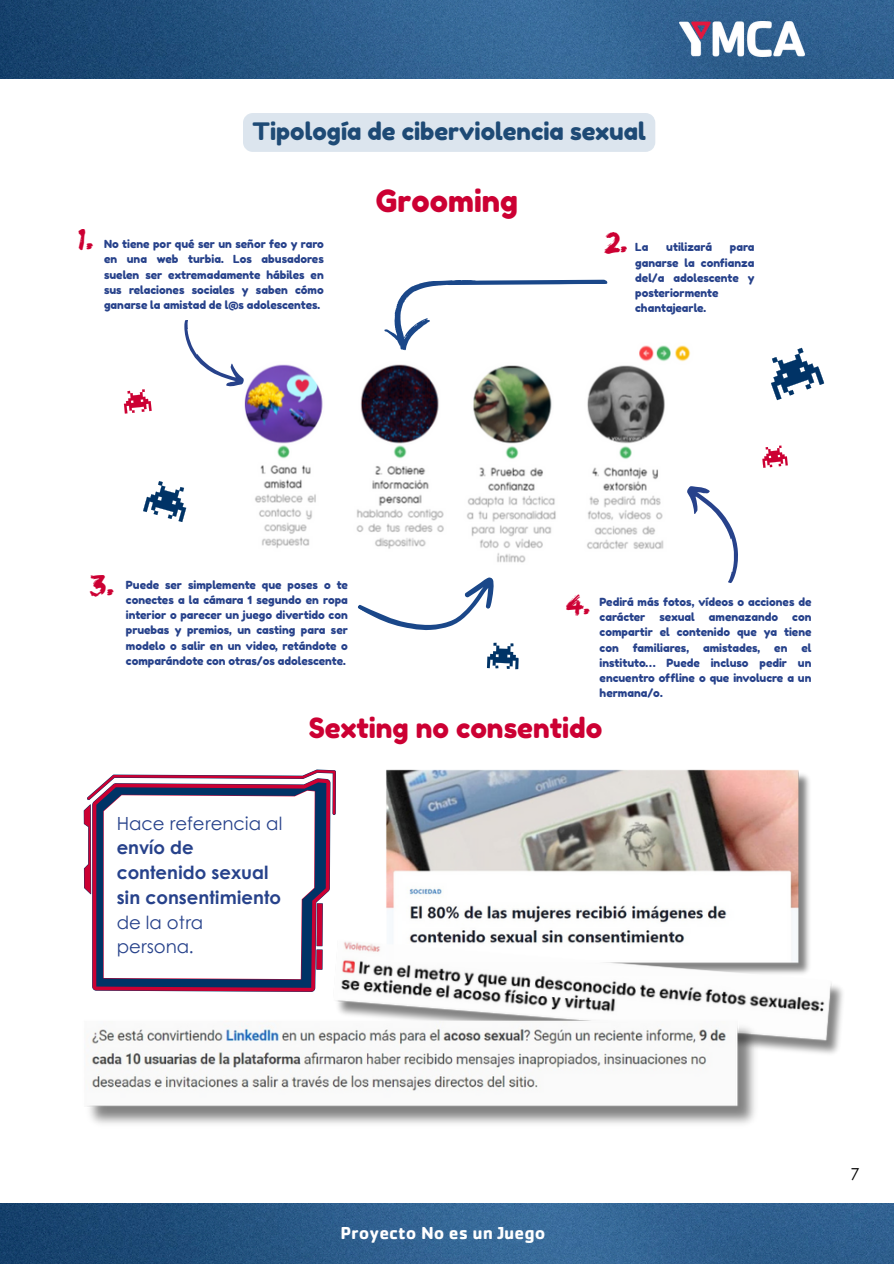
<style>
.page{position:relative;width:894px;height:1264px;background:#fff}
.page>*{position:absolute;margin:0;border:0;box-sizing:border-box;transform-origin:0 0}
.t1{font:31.65px "Edo";color:#c03}
.t2{font:30.75px "Edo";color:#c03}
.t3{font:30.45px "Fredoka One";color:#c03}
.t4{font:29.1px "Edo";color:#c03}
.t5{font:27.6px "Fredoka One";color:#c03}
.t6{font:24px "Fredoka One";color:#1e4a75}
.t7{font:700 18.15px/24.8px "Century Gothic";color:#27428b}
.t8{font:700 18px "Cachet Std";color:#fff}
.t9{font:16.5px "Century Gothic";color:#000}
.t10{font:11.1px/15.3px "Fredoka One";color:#27428b;text-align:justify}
.s1{font-weight:400}
</style>
<div class="page">
<img style="left:0;top:1203px;width:893px;height:60px">
<img style="left:0;top:0;width:893px;height:79px">
<img style="left:679px;top:22px;width:125px;height:35px">
<img style="left:244px;top:345px;width:447px;height:218px">
<svg style="left:184px;top:320px;width:65px;height:75px"></svg>
<svg style="left:679px;top:477px;width:59px;height:106px"></svg>
<svg style="left:382px;top:279px;width:225px;height:72px"></svg>
<svg style="left:771px;top:348px;width:53px;height:52px"></svg>
<svg style="left:762px;top:445px;width:25px;height:23px"></svg>
<svg style="left:143px;top:481px;width:43px;height:41px"></svg>
<svg style="left:124px;top:389px;width:28px;height:24px"></svg>
<img style="left:386px;top:769px;width:424px;height:164px">
<img style="left:257px;top:933px;width:586px;height:86px">
<img style="left:87px;top:1019px;width:754px;height:105px">
<svg style="left:357px;top:523px;width:161px;height:146px"></svg>
<svg style="left:92px;top:979px;width:238px;height:12px"></svg>
<svg style="left:96px;top:979px;width:230px;height:8px;background:#153a6a"></svg>
<svg style="left:84px;top:770px;width:251px;height:209px"></svg>
<div style="left:243px;top:113px;width:412px;height:39px;background:#dce5ee"></div>
<p class="t6" style="left:252px;top:117px;width:394px">Tipología de ciberviolencia sexual</p>
<p class="t1" style="left:78px;top:221px;width:18px">1.</p>
<p class="t10" style="left:104px;top:236px;width:221px">No tiene por qué ser un señor feo y raro en una web turbia. Los abusadores suelen ser extremadamente hábiles en sus relaciones sociales y saben cómo ganarse la amistad de l@s adolescentes.</p>
<p class="t3" style="left:376px;top:182px;width:144px">Grooming</p>
<p class="t2" style="left:605px;top:224px;width:26px">2.</p>
<p class="t10" style="left:635px;top:240px;width:15px">La</p>
<p class="t10" style="left:666px;top:240px;width:47px">utilizará</p>
<p class="t10" style="left:635px;top:240px;width:121px;text-align:left;text-indent:95px">para ganarse la confianza del/a adolescente y posteriormente chantajearle.</p>
<p class="t1" style="left:89px;top:566px;width:28px">3.</p>
<p class="t10" style="left:126px;top:577px;width:223px">Puede ser simplemente que poses o te conectes a la cámara 1 segundo en ropa interior o parecer un juego divertido con pruebas y premios, un casting para ser modelo o salir en un video, retándote o comparándote con otras/os adolescente.</p>
<p class="t4" style="left:566px;top:587px;width:27px">4.</p>
<p class="t10" style="left:599px;top:594px;width:213px">Pedirá más fotos, vídeos o acciones de carácter</p>
<p class="t10" style="left:659px;top:609px;width:37px">sexual</p>
<p class="t10" style="left:708px;top:609px;width:71px">amenazando</p>
<p class="t10" style="left:599px;top:609px;width:213px;text-indent:193px">con compartir el contenido que ya tiene con</p>
<p class="t10" style="left:599px;top:639px;width:213px;text-indent:202px">el instituto… Puede incluso pedir un encuentro offline o que involucre a un hermana/o.</p>
<p class="t10" style="left:632px;top:639px;width:58px">familiares,</p>
<p class="t10" style="left:703px;top:639px;width:59px">amistades,</p>
<p class="t10" style="left:774px;top:639px;width:15px">en</p>
<p class="t5" style="left:309px;top:711px;width:295px">Sexting no consentido</p>
<p class="t7" style="left:117px;top:809px;width:167px"><span class="s1">Hace referencia al </span>envío de contenido sexual sin consentimiento <span class="s1">de la otra persona.</span></p>
<p class="t8" style="left:340px;top:1226px;width:206px">Proyecto No es un Juego</p>
<h3 class="t9" style="left:850px;top:1161px;width:11px">7</h3>
</div>
